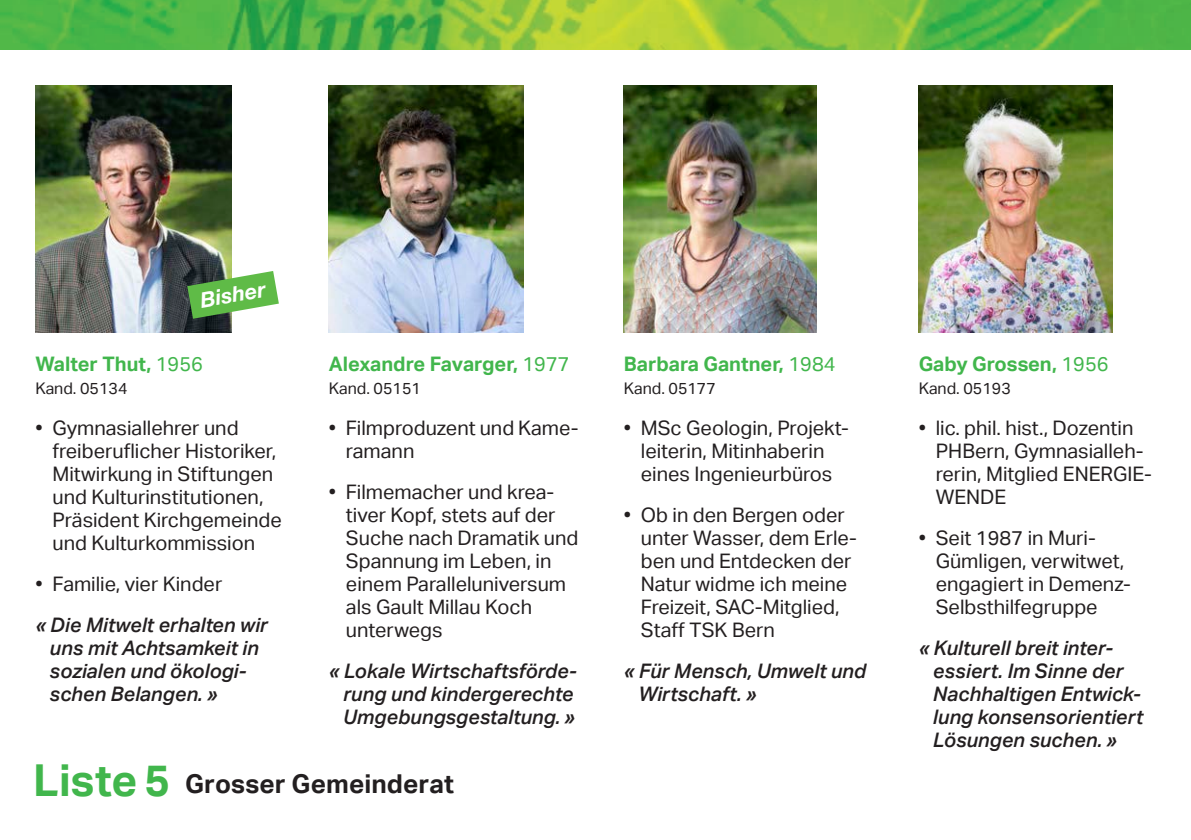
<style>
.page{position:relative;width:1191px;height:840px;background:#fff}
.page>*{position:absolute;margin:0;border:0;box-sizing:border-box;transform-origin:0 0}
.t1{font:700 44px "Aktiv Grotesk";color:#41b64c}
.t2{font:700 26px "Aktiv Grotesk";letter-spacing:.005em;color:#231f20}
.t3{font:italic 700 21.2px "Helvetica Neue";color:#fff}
._5_Text_Kandidaten{font:20px/23px "Aktiv Grotesk";color:#231f20}
._55_Text_Bulletpoint{font:italic 500 20px/23px "Aktiv Grotesk";color:#231f20}
._4_Head_Kandidaten{font:700 20px "Aktiv Grotesk";color:#41b64c}
._5_Text_Kandidaten-2{font:16px "Aktiv Grotesk";color:#231f20}
.s1{font-weight:400}
</style>
<div class="page">
<img style="left:329px;top:85px;width:194px;height:247px">
<img style="left:624px;top:85px;width:192px;height:247px">
<img style="left:918px;top:85px;width:194px;height:247px">
<img style="left:35px;top:85px;width:197px;height:247px">
<svg style="left:185px;top:269px;width:94px;height:51px"></svg>
<img style="left:0;top:0;width:1191px;height:50px">
<p class="t3" style="left:198px;top:287px;width:67px;rotate:-10deg">Bisher</p>
<p class="_4_Head_Kandidaten" style="left:35px;top:352px;width:169px">Walter Thut, <span class="s1">1956</span></p>
<p class="_5_Text_Kandidaten-2" style="left:35px;top:379px;width:94px">Kand. 05134</p>
<p class="_5_Text_Kandidaten" style="left:52px;top:416px;width:231px;text-indent:-17px">• Gymnasiallehrer und freiberuflicher Historiker,<br>Mitwirkung in Stiftungen und Kulturinstitutionen,<br>Präsident Kirchgemeinde und Kulturkommission</p>
<p class="_5_Text_Kandidaten" style="left:35px;top:572px;width:188px">• Familie, vier Kinder</p>
<p class="_55_Text_Bulletpoint" style="left:50px;top:613px;width:220px;text-indent:-14px">« Die Mitwelt erhalten wir uns mit Achtsamkeit in sozialen und ökologi&shy;schen Belangen. »</p>
<p class="_4_Head_Kandidaten" style="left:329px;top:352px;width:242px">Alexandre Favarger, <span class="s1">1977</span></p>
<p class="_5_Text_Kandidaten-2" style="left:329px;top:379px;width:94px">Kand. 05151</p>
<p class="_5_Text_Kandidaten" style="left:329px;top:416px;width:251px">• Filmproduzent und Kame-</p>
<p class="_5_Text_Kandidaten" style="left:346px;top:439px;width:70px">ramann</p>
<p class="_5_Text_Kandidaten" style="left:346px;top:480px;width:234px;text-indent:-17px">• Filmemacher und krea&shy;tiver Kopf, stets auf der<br>Suche nach Dramatik und<br>Spannung im Leben, in einem Paralleluniversum als Gault Millau Koch unterwegs</p>
<p class="_55_Text_Bulletpoint" style="left:343px;top:659px;width:235px;text-indent:-14px">« Lokale Wirtschaftsförde&shy;rung und kindergerechte<br>Umgebungsgestaltung. »</p>
<p class="t1" style="left:33px;top:754px;width:138px">Liste 5</p>
<p class="t2" style="left:185px;top:768px;width:270px">Grosser Gemeinderat</p>
<p class="_4_Head_Kandidaten" style="left:624px;top:352px;width:213px">Barbara Gantner, <span class="s1">1984</span></p>
<p class="_5_Text_Kandidaten-2" style="left:624px;top:379px;width:94px">Kand. 05177</p>
<p class="_5_Text_Kandidaten" style="left:624px;top:416px;width:227px;text-align:center">• MSc Geologin, Projekt&shy;leiterin, Mitinhaberin eines Ingenieurbüros</p>
<p class="_5_Text_Kandidaten" style="left:641px;top:503px;width:217px;text-indent:-17px">• Ob in den Bergen oder unter Wasser, dem Erle&shy;ben und Entdecken der<br>Natur widme ich meine<br>Freizeit, SAC-Mitglied,<br>Staff TSK Bern</p>
<p class="_55_Text_Bulletpoint" style="left:638px;top:659px;width:229px;text-indent:-14px">« Für Mensch, Umwelt und<br>Wirtschaft. »</p>
<p class="_4_Head_Kandidaten" style="left:918px;top:352px;width:191px">Gaby Grossen, <span class="s1">1956</span></p>
<p class="_5_Text_Kandidaten-2" style="left:918px;top:379px;width:94px">Kand. 05193</p>
<p class="_5_Text_Kandidaten" style="left:935px;top:416px;width:218px;text-indent:-17px">• lic. phil. hist., Dozentin<br>PHBern, Gymnasialleh&shy;rerin, Mitglied ENERGIE-<br>WENDE</p>
<p class="_5_Text_Kandidaten" style="left:918px;top:526px;width:179px">• Seit 1987 in Muri-</p>
<p class="_5_Text_Kandidaten" style="left:935px;top:549px;width:197px">Gümligen, verwitwet, engagiert in Demenz-</p>
<p class="_5_Text_Kandidaten" style="left:935px;top:595px;width:163px">Selbsthilfegruppe</p>
<p class="_55_Text_Bulletpoint" style="left:933px;top:636px;width:211px;text-indent:-14px">« Kulturell breit inter&shy;essiert. Im Sinne der<br>Nachhaltigen Entwick&shy;lung konsensorientiert<br>Lösungen suchen. »</p>
</div>
